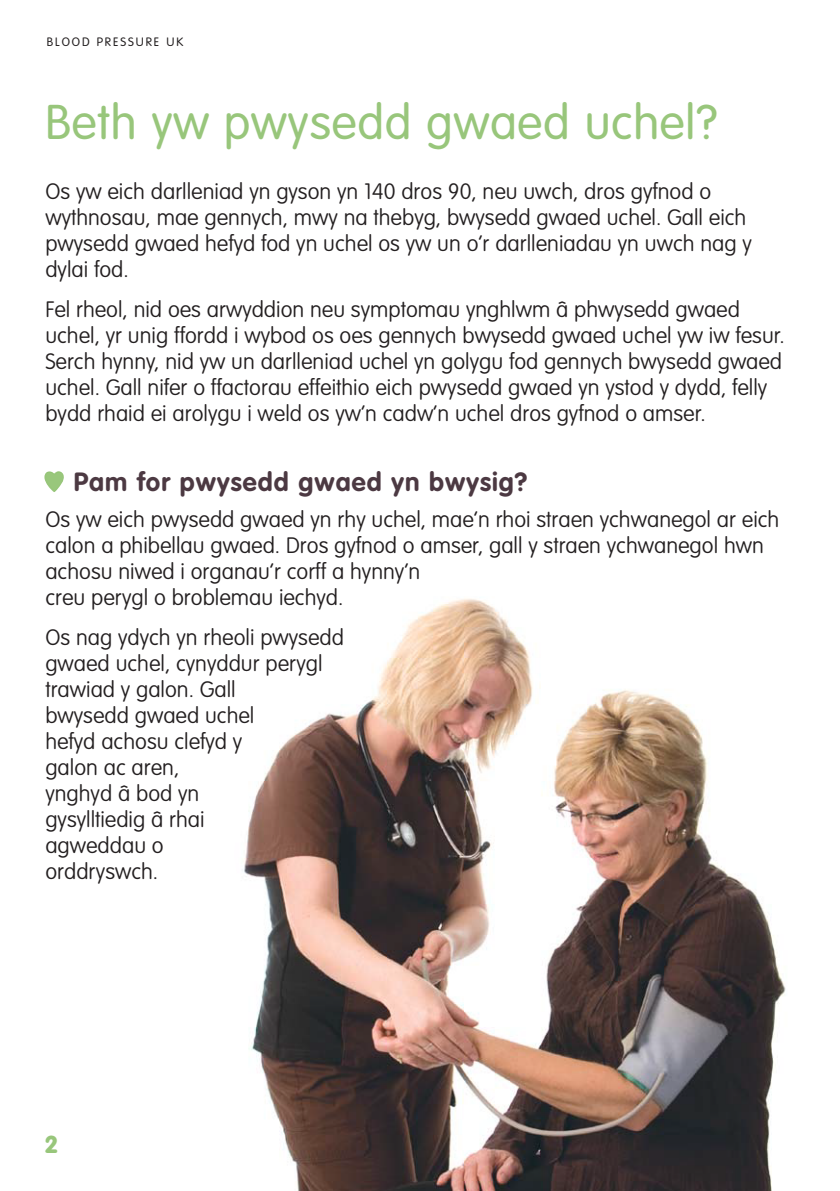
<style>
.page{position:relative;width:840px;height:1191px;background:#fff}
.page>*{position:absolute;margin:0;border:0;box-sizing:border-box;transform-origin:0 0}
.t1{font:300 48px "VAG Rounded";letter-spacing:.015em;color:#98c67b}
.t2{font:700 26px "VAG Rounded";letter-spacing:.04em;color:#4c3942}
.t3{font:900 24px "VAG Rounded";color:#98c67b}
.t4{font:100 22px/26px "VAG Rounded";color:#231f20}
.t5{font:300 12px "VAG Rounded";letter-spacing:.16em;color:#231f20}
</style>
<div class="page">
<img style="left:44px;top:471px;width:20px;height:21px">
<img style="left:244px;top:598px;width:542px;height:593px">
<p class="t5" style="left:47px;top:35px;width:138px">BLOOD PRESSURE UK</p>
<h1 class="t1" style="left:45px;top:95px;width:673px">Beth yw pwysedd gwaed uchel?</h1>
<p class="t4" style="left:45px;top:178px;width:707px">Os yw eich darlleniad yn gyson yn 140 dros 90, neu uwch, dros gyfnod o wythnosau, mae gennych, mwy na thebyg, bwysedd gwaed uchel. Gall eich pwysedd gwaed hefyd fod yn uchel os yw un o’r darlleniadau yn uwch nag y dylai fod.</p>
<p class="t4" style="left:45px;top:296px;width:740px">Fel rheol, nid oes arwyddion neu symptomau ynghlwm â phwysedd gwaed uchel, yr unig ffordd i wybod os oes gennych bwysedd gwaed uchel yw iw fesur.<br>Serch hynny, nid yw un darlleniad uchel yn golygu fod gennych bwysedd gwaed uchel. Gall nifer o ffactorau effeithio eich pwysedd gwaed yn ystod y dydd, felly bydd rhaid ei arolygu i weld os yw’n cadw’n uchel dros gyfnod o amser.</p>
<p class="t2" style="left:74px;top:467px;width:455px">Pam for pwysedd gwaed yn bwysig?</p>
<p class="t4" style="left:45px;top:506px;width:735px">Os yw eich pwysedd gwaed yn rhy uchel, mae’n rhoi straen ychwanegol ar eich calon a phibellau gwaed. Dros gyfnod o amser, gall y straen ychwanegol hwn achosu niwed i organau’r corff a hynny’n<br>creu perygl o broblemau iechyd.</p>
<p class="t4" style="left:45px;top:624px;width:300px">Os nag ydych yn rheoli pwysedd gwaed uchel, cynyddur perygl trawiad y galon. Gall<br>bwysedd gwaed uchel<br>hefyd achosu clefyd y<br>galon ac aren,<br>ynghyd â bod yn<br>gysylltiedig â rhai<br>agweddau o<br>orddryswch.</p>
<p class="t3" style="left:45px;top:1129px;width:13px">2</p>
</div>
